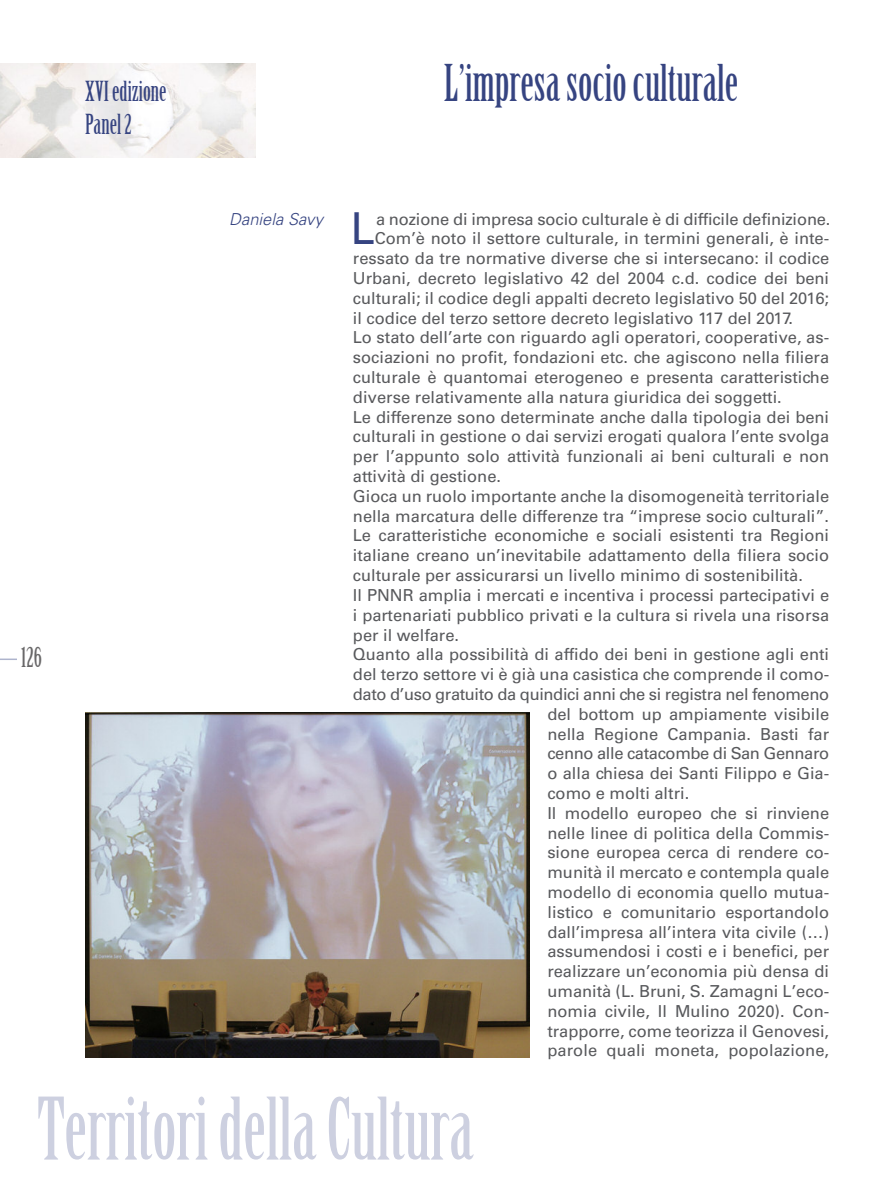
<style>
.page{position:relative;width:893px;height:1191px;background:#fff}
.page>*{position:absolute;margin:0;border:0;box-sizing:border-box;transform-origin:0 0}
.t1{font:84px "Birch Std";color:#cdd0e0}
.t2{font:49.5px "Birch Std";color:#364481}
.t3{font:43.95px "Univers";color:#364481}
.t4{font:27px/32.4px "Birch Std";color:#364481}
.t5{font:27px "Birch Std";color:#686768}
.t6{font:16.5px "Univers";color:#58595c}
.t7{font:16.5px "Univers";letter-spacing:-.025em;color:#58595c}
.t8{font:16.5px "Univers";letter-spacing:-.02em;color:#58595c}
.t9{font:italic 300 16.5px "Univers";letter-spacing:.005em;color:#364481}
</style>
<div class="page">
<svg style="left:0;top:658px;width:17px;height:2px"></svg>
<img style="left:0;top:64px;width:255px;height:93px">
<img style="left:85px;top:713px;width:444px;height:344px">
<h3 class="t4" style="left:85px;top:77px;width:83px">XVIedizione<br>Panel2</h3>
<h3 class="t5" style="left:21px;top:646px;width:22px">126</h3>
<h2 class="t2" style="left:444px;top:64px;width:296px">L’impresasocioculturale</h2>
<p class="t9" style="left:229px;top:213px;width:96px">Daniela Savy</p>
<h3 class="t3" style="left:350px;top:213px;width:26px">L</h3>
<p class="t6" style="left:376px;top:213px;width:456px">a nozione di impresa socio culturale è di difficile definizione.</p>
<p class="t6" style="left:375px;top:232px;width:456px">Com’è noto il settore culturale, in termini generali, è inte-</p>
<p class="t6" style="left:353px;top:252px;width:478px">ressato da tre normative diverse che si intersecano: il codice</p>
<p class="t6" style="left:353px;top:272px;width:478px">Urbani, decreto legislativo 42 del 2004 c.d. codice dei beni</p>
<p class="t6" style="left:353px;top:292px;width:478px">culturali; il codice degli appalti decreto legislativo 50 del 2016;</p>
<p class="t6" style="left:353px;top:312px;width:442px">il codice del terzo settore decreto legislativo 117 del 2017.</p>
<p class="t6" style="left:353px;top:331px;width:478px">Lo stato dell’arte con riguardo agli operatori, cooperative, as-</p>
<p class="t6" style="left:353px;top:351px;width:478px">sociazioni no profit, fondazioni etc. che agiscono nella filiera</p>
<p class="t6" style="left:353px;top:371px;width:478px">culturale è quantomai eterogeneo e presenta caratteristiche</p>
<p class="t6" style="left:353px;top:391px;width:430px">diverse relativamente alla natura giuridica dei soggetti.</p>
<p class="t6" style="left:353px;top:411px;width:478px">Le differenze sono determinate anche dalla tipologia dei beni</p>
<p class="t6" style="left:353px;top:430px;width:478px">culturali in gestione o dai servizi erogati qualora l’ente svolga</p>
<p class="t6" style="left:353px;top:450px;width:478px">per l’appunto solo attività funzionali ai beni culturali e non</p>
<p class="t6" style="left:353px;top:470px;width:150px">attività di gestione.</p>
<p class="t6" style="left:353px;top:490px;width:478px">Gioca un ruolo importante anche la disomogeneità territoriale</p>
<p class="t6" style="left:353px;top:510px;width:478px">nella marcatura delle differenze tra “imprese socio culturali”.</p>
<p class="t6" style="left:353px;top:529px;width:478px">Le caratteristiche economiche e sociali esistenti tra Regioni</p>
<p class="t6" style="left:353px;top:549px;width:478px">italiane creano un’inevitabile adattamento della filiera socio</p>
<p class="t6" style="left:353px;top:569px;width:452px">culturale per assicurarsi un livello minimo di sostenibilità.</p>
<p class="t6" style="left:353px;top:589px;width:478px">Il PNNR amplia i mercati e incentiva i processi partecipativi e</p>
<p class="t6" style="left:353px;top:609px;width:478px">i partenariati pubblico privati e la cultura si rivela una risorsa</p>
<p class="t6" style="left:353px;top:628px;width:108px">per il welfare.</p>
<p class="t6" style="left:353px;top:648px;width:478px">Quanto alla possibilità di affido dei beni in gestione agli enti</p>
<p class="t6" style="left:353px;top:668px;width:478px">del terzo settore vi è già una casistica che comprende il como-</p>
<p class="t7" style="left:353px;top:688px;width:478px">dato d’uso gratuito da quindici anni che si registra nel fenomeno</p>
<p class="t6" style="left:547px;top:708px;width:283px">del bottom up ampiamente visibile</p>
<p class="t6" style="left:547px;top:727px;width:283px">nella Regione Campania. Basti far</p>
<p class="t8" style="left:547px;top:747px;width:283px">cenno alle catacombe di San Gennaro</p>
<p class="t6" style="left:547px;top:767px;width:283px">o alla chiesa dei Santi Filippo e Gia-</p>
<p class="t6" style="left:547px;top:787px;width:143px">como e molti altri.</p>
<p class="t6" style="left:547px;top:807px;width:283px">Il modello europeo che si rinviene</p>
<p class="t6" style="left:547px;top:826px;width:283px">nelle linee di politica della Commis-</p>
<p class="t6" style="left:547px;top:846px;width:283px">sione europea cerca di rendere co-</p>
<p class="t6" style="left:547px;top:866px;width:283px">munità il mercato e contempla quale</p>
<p class="t6" style="left:547px;top:886px;width:283px">modello di economia quello mutua-</p>
<p class="t6" style="left:547px;top:906px;width:283px">listico e comunitario esportandolo</p>
<p class="t6" style="left:547px;top:925px;width:283px">dall’impresa all’intera vita civile (…)</p>
<p class="t6" style="left:547px;top:945px;width:283px">assumendosi i costi e i benefici, per</p>
<p class="t6" style="left:547px;top:965px;width:283px">realizzare un’economia più densa di</p>
<p class="t6" style="left:547px;top:985px;width:283px">umanità (L. Bruni, S. Zamagni L’eco-</p>
<p class="t6" style="left:547px;top:1005px;width:283px">nomia civile, Il Mulino 2020). Con-</p>
<p class="t6" style="left:547px;top:1024px;width:283px">trapporre, come teorizza il Genovesi,</p>
<p class="t6" style="left:547px;top:1044px;width:283px">parole quali moneta, popolazione,</p>
<h1 class="t1" style="left:37px;top:1096px;width:438px">TerritoridellaCultura</h1>
</div>
